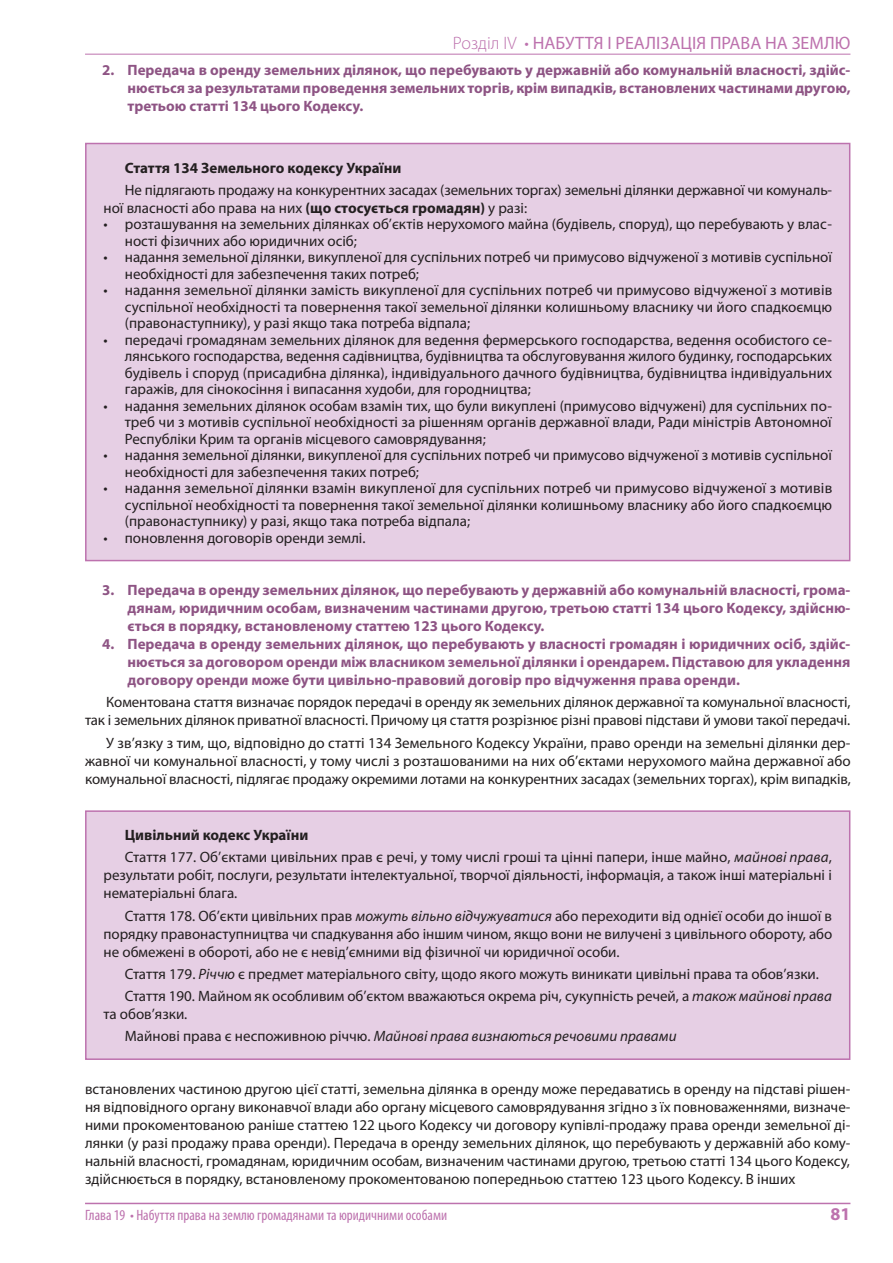
<style>
.page{position:relative;width:893px;height:1263px;background:#fff}
.page>*{position:absolute;margin:0;border:0;box-sizing:border-box;transform-origin:0 0}
.t1{font:18px "Myriad Pro";color:#bd72ae}
.t2{font:700 18px "Myriad Pro";color:#bd72ae}
.t3{font:15px/16.5px "Myriad Pro";color:#231f20}
.t4{font:700 15px/18px "Myriad Pro";color:#8e5484;text-align:justify}
.t5{font:condensed 15px "Myriad Pro";color:#bd72ae}
.t6{font:700 15px "Myriad Pro";color:#231f20}
.s1{font-weight:300}
.s2{font-weight:700}
.s3{font-style:italic}
</style>
<div class="page">
<hr style="left:85px;top:1203px;width:765px;height:1px;background:#bd72ae">
<hr style="left:85px;top:54px;width:765px;height:1px;background:#bd72ae">
<div style="left:86px;top:143px;width:764px;height:418px;background:#e6cfe4"></div>
<div style="left:85px;top:143px;width:765px;height:418px;border:2px solid #bd72ae"></div>
<div style="left:86px;top:811px;width:764px;height:248px;background:#e6cfe4"></div>
<div style="left:85px;top:810px;width:765px;height:250px;border:2px solid #bd72ae"></div>
<p class="t1" style="left:453px;top:33px;width:399px"><span class="s1">Розділ IV •</span> НАБУТТЯ І РЕАЛІЗАЦІЯ ПРАВА НА ЗЕМЛЮ</p>
<p class="t4" style="left:128px;top:61px;width:725px;text-indent:-26px">2. Передача в оренду земельних ділянок, що перебувають у державній або комунальній власності, здійс&shy;нюється за результатами проведення земельних торгів, крім випадків, встановлених частинами другою, третьою статті 134 цього Кодексу.</p>
<p class="t6" style="left:125px;top:159px;width:278px">Стаття 134 Земельного кодексу України</p>
<p class="t3" style="left:104px;top:181px;width:730px;line-height:18px;text-indent:21px">Не підлягають продажу на конкурентних засадах (земельних торгах) земельні ділянки державної чи комуналь&shy;ної власності або права на них <span class="s2">(що стосується громадян)</span> у разі:</p>
<p class="t3" style="left:125px;top:216px;width:709px;text-indent:-21px">• розташування на земельних ділянках об’єктів нерухомого майна (будівель, споруд), що перебувають у влас&shy;ності фізичних або юридичних осіб;</p>
<p class="t3" style="left:125px;top:249px;width:709px;text-indent:-21px">• надання земельної ділянки, викупленої для суспільних потреб чи примусово відчуженої з мотивів суспільної необхідності для забезпечення таких потреб;</p>
<p class="t3" style="left:125px;top:282px;width:709px;text-align:justify;text-indent:-21px">• надання земельної ділянки замість викупленої для суспільних потреб чи примусово відчуженої з мотивів суспільної необхідності та повернення такої земельної ділянки колишньому власнику чи його спадкоємцю (правонаступнику), у разі якщо така потреба відпала;</p>
<p class="t3" style="left:125px;top:332px;width:709px;text-align:justify;text-indent:-21px">• передачі громадянам земельних ділянок для ведення фермерського господарства, ведення особистого се&shy;лянського господарства, ведення садівництва, будівництва та обслуговування жилого будинку, господарських будівель і споруд (присадибна ділянка), індивідуального дачного будівництва, будівництва індивідуальних гаражів, для сінокосіння і випасання худоби, для городництва;</p>
<p class="t3" style="left:125px;top:398px;width:709px;text-align:justify;text-indent:-21px">• надання земельних ділянок особам взамін тих, що були викуплені (примусово відчужені) для суспільних по&shy;треб чи з мотивів суспільної необхідності за рішенням органів державної влади, Ради міністрів Автономної Республіки Крим та органів місцевого самоврядування;</p>
<p class="t3" style="left:125px;top:447px;width:709px;text-indent:-21px">• надання земельної ділянки, викупленої для суспільних потреб чи примусово відчуженої з мотивів суспільної необхідності для забезпечення таких потреб;</p>
<p class="t3" style="left:125px;top:480px;width:709px;text-align:justify;text-indent:-21px">• надання земельної ділянки взамін викупленої для суспільних потреб чи примусово відчуженої з мотивів суспільної необхідності та повернення такої земельної ділянки колишньому власнику або його спадкоємцю (правонаступнику) у разі, якщо така потреба відпала;</p>
<p class="t3" style="left:104px;top:530px;width:264px">• поновлення договорів оренди землі.</p>
<p class="t4" style="left:128px;top:581px;width:724px;text-indent:-26px">3. Передача в оренду земельних ділянок, що перебувають у державній або комунальній власності, грома&shy;дянам, юридичним особам, визначеним частинами другою, третьою статті 134 цього Кодексу, здійсню&shy;ється в порядку, встановленому статтею 123 цього Кодексу.</p>
<p class="t4" style="left:128px;top:635px;width:724px;text-indent:-26px">4. Передача в оренду земельних ділянок, що перебувають у власності громадян і юридичних осіб, здійс&shy;нюється за договором оренди між власником земельної ділянки і орендарем. Підставою для укладення договору оренди може бути цивільно-правовий договір про відчуження права оренди.</p>
<p class="t3" style="left:85px;top:694px;width:767px;line-height:18px;text-align:right">Коментована стаття визначає порядок передачі в оренду як земельних ділянок державної та комунальної власності, так і земельних ділянок приватної власності. Причому ця стаття розрізнює різні правові підстави й умови такої передачі.</p>
<p class="t3" style="left:85px;top:734px;width:767px;line-height:18px;text-align:justify;text-indent:21px">У зв’язку з тим, що, відповідно до статті 134 Земельного Кодексу України, право оренди на земельні ділянки дер&shy;жавної чи комунальної власності, у тому числі з розташованими на них об’єктами нерухомого майна державної або комунальної власності, підлягає продажу окремими лотами на конкурентних засадах (земельних торгах), крім випадків,</p>
<p class="t3" style="left:125px;top:824px;width:708px;line-height:22.2px"><span class="s2">Цивільний кодекс України<br></span>Стаття 177. Об’єктами цивільних прав є речі, у тому числі гроші та цінні папери, інше майно, <span class="s3">майнові права</span>,</p>
<p class="t3" style="left:104px;top:867px;width:730px;line-height:18px">результати робіт, послуги, результати інтелектуальної, творчої діяльності, інформація, а також інші матеріальні і нематеріальні блага.</p>
<p class="t3" style="left:104px;top:907px;width:730px;line-height:18px;text-align:justify;text-indent:21px">Стаття 178. Об’єкти цивільних прав <span class="s3">можуть вільно відчужуватися</span> або переходити від однієї особи до іншої в порядку правонаступництва чи спадкування або іншим чином, якщо вони не вилучені з цивільного обороту, або не обмежені в обороті, або не є невід’ємними від фізичної чи юридичної особи.</p>
<p class="t3" style="left:125px;top:963px;width:709px;line-height:22.2px">Стаття 179. <span class="s3">Річчю</span> є предмет матеріального світу, щодо якого можуть виникати цивільні права та обов’язки.<br>Стаття 190. Майном як особливим об’єктом вважаються окрема річ, сукупність речей, а <span class="s3">також майнові права</span></p>
<p class="t3" style="left:125px;top:1003px;width:553px;line-height:22.2px;text-indent:-21px">та обов’язки.<br>Майнові права є неспоживною річчю. <span class="s3">Майнові права визнаються речовими правами</span></p>
<p class="t3" style="left:85px;top:1081px;width:767px">встановлених частиною другою цієї статті, земельна ділянка в оренду може передаватись в оренду на підставі рішен-</p>
<p class="t3" style="left:85px;top:1098px;width:767px;line-height:18px;text-align:justify">ня відповідного органу виконавчої влади або органу місцевого самоврядування згідно з їх повноваженнями, визначе&shy;ними прокоментованою раніше статтею 122 цього Кодексу чи договору купівлі-продажу права оренди земельної ді&shy;лянки (у разі продажу права оренди). Передача в оренду земельних ділянок, що перебувають у державній або кому&shy;нальній власності, громадянам, юридичним особам, визначеним частинами другою, третьою статті 134 цього Кодексу, здійснюється в порядку, встановленому прокоментованою попередньою статтею 123 цього Кодексу. В інших</p>
<p class="t5" style="left:85px;top:1206px;width:364px">Глава 19 • Набуття права на землю громадянами та юридичними особами</p>
<p class="t2" style="left:830px;top:1204px;width:21px">81</p>
</div>
